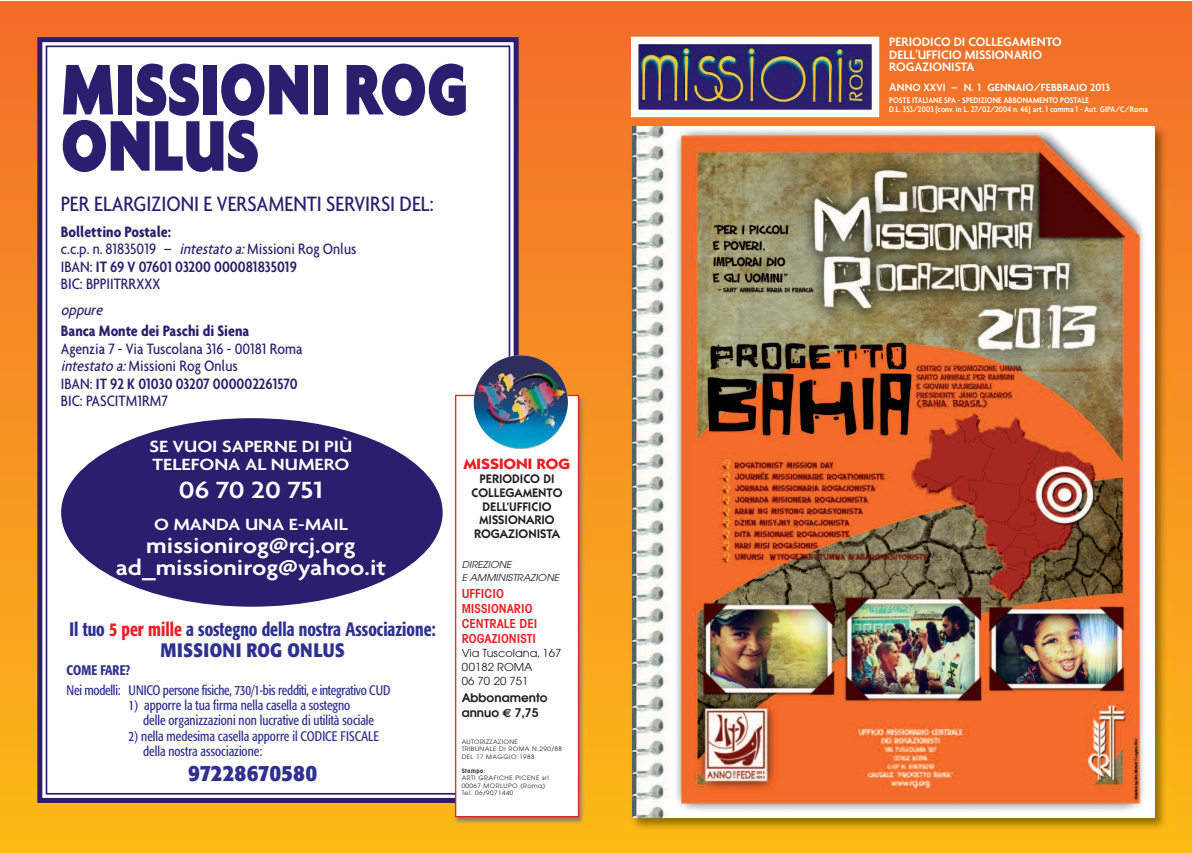
<style>
.page{position:relative;width:1192px;height:853px;background:#fff}
.page>*{position:absolute;margin:0;border:0;box-sizing:border-box;transform-origin:0 0}
.t1{font:900 77.5px "Agenda";color:#2b1e6e;scale:.8 1}
.t2{font:600 25.38px "Agenda";color:#fff;scale:1.12 1}
.t3{font:600 23.12px/22.4px "Agenda";color:#fff;text-align:center;scale:1.12 1}
.t4{font:22.5px "Agenda Condensed";color:#2b1e6e}
.t5{font:700 22px "Formata";color:#2e3092;scale:.92 1}
.t6{font:500 condensed 19.25px/20.6px "Formata";color:#2e3092;text-align:center;scale:.89 1}
.t7{font:600 17.5px/17.5px "Agenda";color:#fff;scale:1.12 1}
.t8{font:16.25px/17.5px "Agenda Condensed";color:#2b1e6e}
.t9{font:700 16.25px "Agenda Condensed";color:#2b1e6e}
.t10{font:italic 16.25px "Agenda Condensed";color:#2b1e6e}
.t11{font:700 15px "Itc Kabel";color:#ee1d23;scale:1.08 1}
.t12{font:condensed 13.75px/15.1px "Formata";color:#2e3092;scale:.92 1}
.t13{font:condensed 13.75px "Formata";letter-spacing:-.02em;color:#2e3092;scale:.92 1}
.t14{font:500 condensed 13.75px "Formata";letter-spacing:.005em;color:#2e3092;scale:.92 1}
.t15{font:600 13.25px/12.5px "Agenda";color:#fff}
.t16{font:600 12.5px/13.8px "Itc Kabel";color:#231f20;text-align:center}
.t17{font:600 condensed 12.5px/15px "Avant Garde";color:#ee1d23}
.t18{font:600 11.88px/15px "Avant Garde";color:#231f20}
.t19{font:600 11.25px "Agenda";letter-spacing:.01em;color:#fff}
.t20{font:11px/13.8px "Avant Garde";color:#231f20}
.t21{font:italic 9.5px/12.5px "Avant Garde";color:#231f20;scale:1.06 1}
.t22{font:600 8.75px "Agenda";letter-spacing:.01em;color:#fff;scale:.87 1}
.t23{font:6px/7.5px "Avant Garde";letter-spacing:.07em;color:#231f20;scale:1.05 1}
.t24{font:600 condensed 6px "Avant Garde";letter-spacing:.07em;color:#231f20;scale:1.05 1}
.s1{font-weight:700}
.s2{font-style:italic}
.s3{font-weight:600}
.s4{color:#ee1d23}
.s5{font-weight:700;font-stretch:normal}
.s6{font-family:"Euro Sans";font-weight:700}
.s7{font-size:12.5px}
</style>
<div class="page">
<img style="left:0;top:1px;width:1191px;height:852px">
<h1 class="t1" style="left:61px;top:59px;width:510px">MISSIONI ROG</h1>
<h1 class="t1" style="left:61px;top:115px;width:249px">ONLUS</h1>
<h3 class="t4" style="left:61px;top:195px;width:374px">PER ELARGIZIONI E VERSAMENTI SERVIRSI DEL:</h3>
<p class="t8" style="left:61px;top:224px;width:297px"><span class="s1">Bollettino Postale:<br></span>c.c.p. n. 81835019 – <span class="s2">intestatoa:</span>Missioni Rog Onlus<br>IBAN: <span class="s3">IT 69 V 07601 03200 000081835019<br></span>BIC: BPPIITRRXXX</p>
<p class="t10" style="left:61px;top:303px;width:46px">oppure</p>
<p class="t9" style="left:61px;top:325px;width:190px">Banca Monte dei Paschi di Siena</p>
<p class="t8" style="left:61px;top:341px;width:243px">Agenzia 7 - Via Tuscolana 316 - 00181 Roma <span class="s2">intestatoa:</span>Missioni Rog Onlus<br>IBAN: <span class="s3">IT 92 K 01030 03207 000002261570<br></span>BIC: PASCITM1RM7</p>
<p class="t7" style="left:149px;top:439px;width:183px">SE VUOI SAPERNE DI PIÙ<br>TELEFONA AL NUMERO</p>
<h2 class="t2" style="left:179px;top:480px;width:130px">06 70 20 751</h2>
<p class="t7" style="left:154px;top:517px;width:175px">O MANDA UNA E-MAIL</p>
<h3 class="t3" style="left:116px;top:536px;width:243px">missionirog@rcj.org ad_missionirog@yahoo.it</h3>
<p class="t6" style="left:69px;top:621px;width:413px">Il tuo <span class="s4">5 per mille</span> a sostegno della nostra Associazione:<br><span class="s5">MISSIONI ROG ONLUS</span></p>
<p class="t14" style="left:67px;top:664px;width:71px">COME FARE?</p>
<p class="t13" style="left:67px;top:684px;width:353px">Nei modelli: UNICO persone fisiche, 730/1-bis redditi, e integrativo CUD</p>
<p class="t12" style="left:143px;top:699px;width:253px;text-indent:-15px">1) apporre la tua firma nella casella a sostegno delle organizzazioni non lucrative di utilità sociale</p>
<p class="t12" style="left:143px;top:729px;width:258px;text-indent:-15px">2) nella medesima casella apporre il CODICE FISCALE della nostra associazione:</p>
<h3 class="t5" style="left:188px;top:763px;width:142px">97228670580</h3>
<p class="t11" style="left:464px;top:459px;width:100px">MISSIONI ROG</p>
<p class="t16" style="left:471px;top:473px;width:92px">PERIODICO DI<br>COLLEGAMENTO<br>DELL’UFFICIO<br>MISSIONARIO<br>ROGAZIONISTA</p>
<p class="t21" style="left:461px;top:559px;width:93px">DIREZIONE<br>E AMMINISTRAZIONE</p>
<p class="t17" style="left:461px;top:588px;width:77px">UFFICIO<br>MISSIONARIO<br>CENTRALE DEI<br>ROGAZIONISTI</p>
<p class="t20" style="left:461px;top:647px;width:101px">Via Tuscolana, 167<br>00182 ROMA<br>06 70 20 751</p>
<p class="t18" style="left:461px;top:691px;width:87px">Abbonamento annuo <span class="s6">€</span> 7,75</p>
<p class="t23" style="left:461px;top:738px;width:97px">AUTORIZZAZIONE<br>TRIBUNALE DI ROMA N.290/88<br>DEL 17 MAGGIO 1988</p>
<p class="t24" style="left:461px;top:768px;width:24px">Stampa:</p>
<p class="t23" style="left:461px;top:775px;width:84px">ARTI GRAFICHE PICENE srl<br>00067 MORLUPO (Roma)<br>Tel. 06/9071440</p>
<p class="t15" style="left:889px;top:37px;width:174px">PERIODICO DI COLLEGAMENTO<br>DELL’UFFICIO MISSIONARIO<br>ROGAZIONISTA</p>
<p class="t19" style="left:889px;top:83px;width:222px"><span class="s7">A</span>NNO XXVI – N. 1 GENNAIO/FEBBRAIO 2013</p>
<p class="t22" style="left:889px;top:97px;width:231px">POSTE ITALIANE SPA - SPEDIZIONE ABBONAMENTO POSTALE</p>
<p class="t22" style="left:889px;top:106px;width:299px">D.L. 353/2003 (conv. in L. 27/02/2004 n. 46) art. 1 comma 1 - Aut. GIPA/C/Roma</p>
</div>
